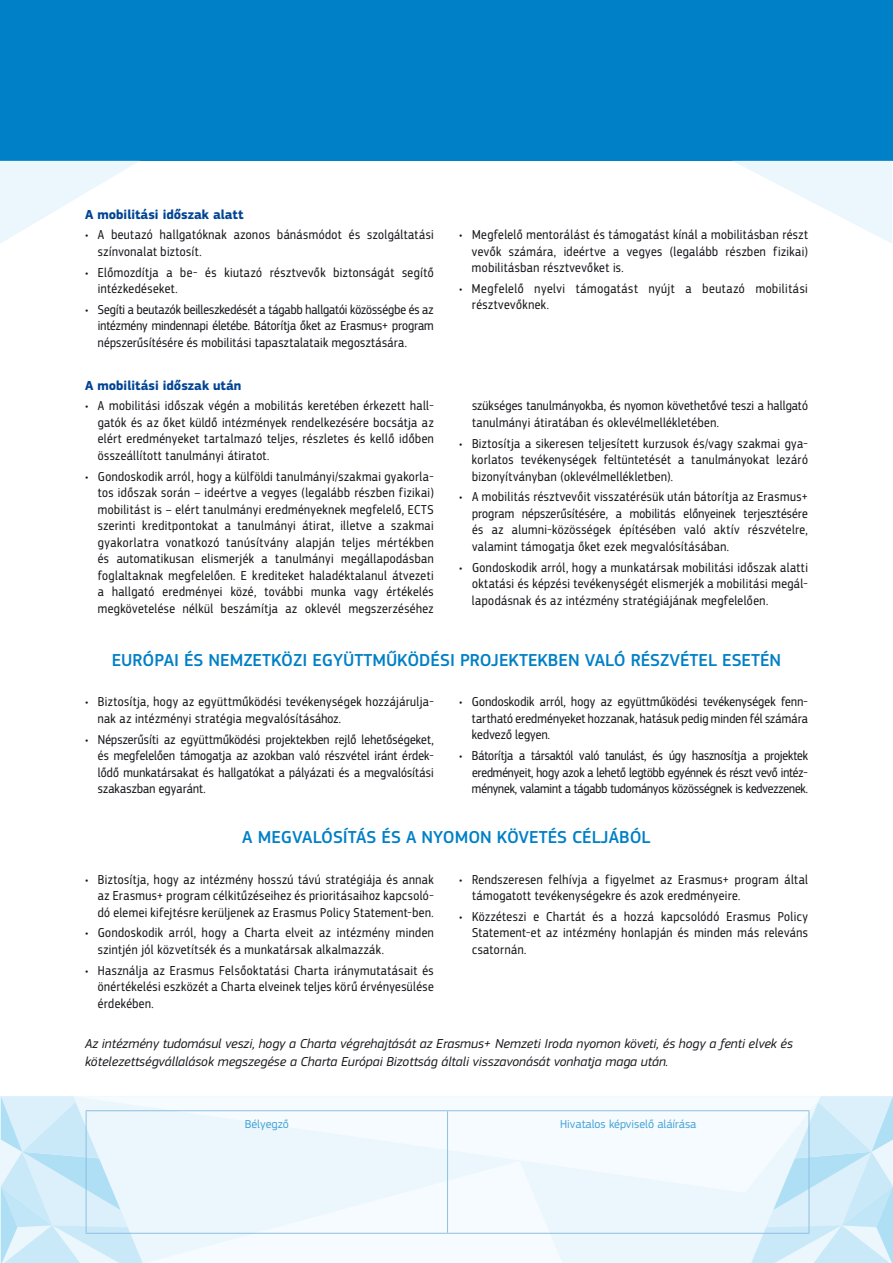
<style>
.page{position:relative;width:893px;height:1263px;background:#fff}
.page>*{position:absolute;margin:0;border:0;box-sizing:border-box;transform-origin:0 0}
.t1{font:500 18px "EC Square Sans Pro";color:#0080c6}
.t2{font:13.5px/16.5px "EC Square Sans Cond Pro";letter-spacing:.03em;color:#1a171c;text-align:justify}
.t3{font:italic 13.5px/18px "EC Square Sans Pro";color:#1a171c}
.t4{font:700 13.5px "EC Square Sans Pro";color:#004494}
.t5{font:12px "EC Square Sans Pro";color:#42a1d6}
</style>
<div class="page">
<div style="left:0;top:0;width:893px;height:160px;background:#0080c6"></div>
<div style="left:0;top:1096px;width:893px;height:167px;background:#ebf7fc"></div>
<svg style="left:0;top:161px;width:139px;height:82px"></svg>
<svg style="left:733px;top:161px;width:159px;height:82px"></svg>
<svg style="left:1px;top:1096px;width:561px;height:167px"></svg>
<svg style="left:750px;top:1096px;width:143px;height:167px"></svg>
<hr style="left:86px;top:1110px;width:362px;height:1px;background:#8ebfe3">
<hr style="left:86px;top:1111px;width:1px;height:122px;background:#8ebfe3">
<hr style="left:448px;top:1110px;width:361px;height:1px;background:#8ebfe3">
<hr style="left:447px;top:1111px;width:1px;height:122px;background:#8ebfe3">
<hr style="left:809px;top:1111px;width:1px;height:122px;background:#8ebfe3">
<hr style="left:86px;top:1233px;width:362px;height:1px;background:#8ebfe3">
<hr style="left:448px;top:1233px;width:361px;height:1px;background:#8ebfe3">
<p class="t4" style="left:85px;top:206px;width:160px">A mobilitási időszak alatt</p>
<p class="t2" style="left:98px;top:227px;width:337px;text-indent:-13px">• A beutazó hallgatóknak azonos bánásmódot és szolgáltatási színvonalat biztosít.</p>
<p class="t2" style="left:98px;top:264px;width:337px;text-indent:-13px">• Előmozdítja a be- és kiutazó résztvevők biztonságát segítő intézkedéseket.</p>
<p class="t2" style="left:98px;top:301px;width:337px;text-indent:-13px">• Segíti a beutazók beilleszkedését a tágabb hallgatói közösségbe és az intézmény mindennapi életébe. Bátorítja őket az Erasmus+ program népszerűsítésére és mobilitási tapasztalataik megosztására.</p>
<p class="t4" style="left:85px;top:377px;width:158px">A mobilitási időszak után</p>
<p class="t2" style="left:98px;top:398px;width:337px;text-indent:-13px">• A mobilitási időszak végén a mobilitás keretében érkezett hall&shy;gatók és az őket küldő intézmények rendelkezésére bocsátja az elért eredményeket tartalmazó teljes, részletes és kellő időben összeállított tanulmányi átiratot.</p>
<p class="t2" style="left:98px;top:468px;width:337px;text-indent:-13px">• Gondoskodik arról, hogy a külföldi tanulmányi/szakmai gyakorla&shy;tos időszak során – ideértve a vegyes (legalább részben fizikai) mobilitást is – elért tanulmányi eredményeknek megfelelő, ECTS szerinti kreditpontokat a tanulmányi átirat, illetve a szakmai gyakorlatra vonatkozó tanúsítvány alapján teljes mértékben és automatikusan elismerjék a tanulmányi megállapodásban foglaltaknak megfelelően. E krediteket haladéktalanul átvezeti a hallgató eredményei közé, további munka vagy értékelés megkövetelése nélkül beszámítja az oklevél megszerzéséhez</p>
<p class="t2" style="left:472px;top:227px;width:337px;text-indent:-13px">• Megfelelő mentorálást és támogatást kínál a mobilitásban részt vevők számára, ideértve a vegyes (legalább részben fizikai) mobilitásban résztvevőket is.</p>
<p class="t2" style="left:472px;top:280px;width:337px;text-indent:-13px">• Megfelelő nyelvi támogatást nyújt a beutazó mobilitási résztvevőknek.</p>
<p class="t2" style="left:472px;top:398px;width:337px">szükséges tanulmányokba, és nyomon követhetővé teszi a hallgató tanulmányi átiratában és oklevélmellékletében.</p>
<p class="t2" style="left:472px;top:435px;width:337px;text-indent:-13px">• Biztosítja a sikeresen teljesített kurzusok és/vagy szakmai gya&shy;korlatos tevékenységek feltüntetését a tanulmányokat lezáró bizonyítványban (oklevélmellékletben).</p>
<p class="t2" style="left:472px;top:489px;width:337px;text-indent:-13px">• A mobilitás résztvevőit visszatérésük után bátorítja az Erasmus+ program népszerűsítésére, a mobilitás előnyeinek terjesztésére és az alumni-közösségek építésében való aktív részvételre, valamint támogatja őket ezek megvalósításában.</p>
<p class="t2" style="left:472px;top:559px;width:337px;text-indent:-13px">• Gondoskodik arról, hogy a munkatársak mobilitási időszak alatti oktatási és képzési tevékenységét elismerjék a mobilitási megál&shy;lapodásnak és az intézmény stratégiájának megfelelően.</p>
<h1 class="t1" style="left:112px;top:650px;width:671px">EURÓPAI ÉS NEMZETKÖZI EGYÜTTMŰKÖDÉSI PROJEKTEKBEN VALÓ RÉSZVÉTEL ESETÉN</h1>
<p class="t2" style="left:98px;top:694px;width:337px;text-indent:-13px">• Biztosítja, hogy az együttműködési tevékenységek hozzájárulja&shy;nak az intézményi stratégia megvalósításához.</p>
<p class="t2" style="left:98px;top:731px;width:337px;text-indent:-13px">• Népszerűsíti az együttműködési projektekben rejlő lehetőségeket, és megfelelően támogatja az azokban való részvétel iránt érdek&shy;lődő munkatársakat és hallgatókat a pályázati és a megvalósítási szakaszban egyaránt.</p>
<p class="t2" style="left:472px;top:694px;width:337px;text-indent:-13px">• Gondoskodik arról, hogy az együttműködési tevékenységek fenn&shy;tartható eredményeket hozzanak, hatásuk pedig minden fél számára kedvező legyen.</p>
<p class="t2" style="left:472px;top:747px;width:337px;text-indent:-13px">• Bátorítja a társaktól való tanulást, és úgy hasznosítja a projektek eredményeit, hogy azok a lehető legtöbb egyénnek és részt vevő intéz&shy;ménynek, valamint a tágabb tudományos közösségnek is kedvezzenek.</p>
<h1 class="t1" style="left:242px;top:826px;width:410px">A MEGVALÓSÍTÁS ÉS A NYOMON KÖVETÉS CÉLJÁBÓL</h1>
<p class="t2" style="left:98px;top:871px;width:337px;text-indent:-13px">• Biztosítja, hogy az intézmény hosszú távú stratégiája és annak az Erasmus+ program célkitűzéseihez és prioritásaihoz kapcsoló&shy;dó elemei kifejtésre kerüljenek az Erasmus Policy Statement-ben.</p>
<p class="t2" style="left:98px;top:925px;width:337px;text-indent:-13px">• Gondoskodik arról, hogy a Charta elveit az intézmény minden szintjén jól közvetítsék és a munkatársak alkalmazzák.</p>
<p class="t2" style="left:98px;top:962px;width:337px;text-indent:-13px">• Használja az Erasmus Felsőoktatási Charta iránymutatásait és önértékelési eszközét a Charta elveinek teljes körű érvényesülése érdekében.</p>
<p class="t2" style="left:472px;top:871px;width:337px;text-indent:-13px">• Rendszeresen felhívja a figyelmet az Erasmus+ program által támogatott tevékenységekre és azok eredményeire.</p>
<p class="t2" style="left:472px;top:908px;width:337px;text-indent:-13px">• Közzéteszi e Chartát és a hozzá kapcsolódó Erasmus Policy Statement-et az intézmény honlapján és minden más releváns csatornán.</p>
<p class="t3" style="left:85px;top:1035px;width:709px">Az intézmény tudomásul veszi, hogy a Charta végrehajtását az Erasmus+ Nemzeti Iroda nyomon követi, és hogy a fenti elvek és kötelezettségvállalások megszegése a Charta Európai Bizottság általi visszavonását vonhatja maga után.</p>
<p class="t5" style="left:245px;top:1117px;width:46px">Bélyegző</p>
<p class="t5" style="left:560px;top:1117px;width:138px">Hivatalos képviselő aláírása</p>
</div>
